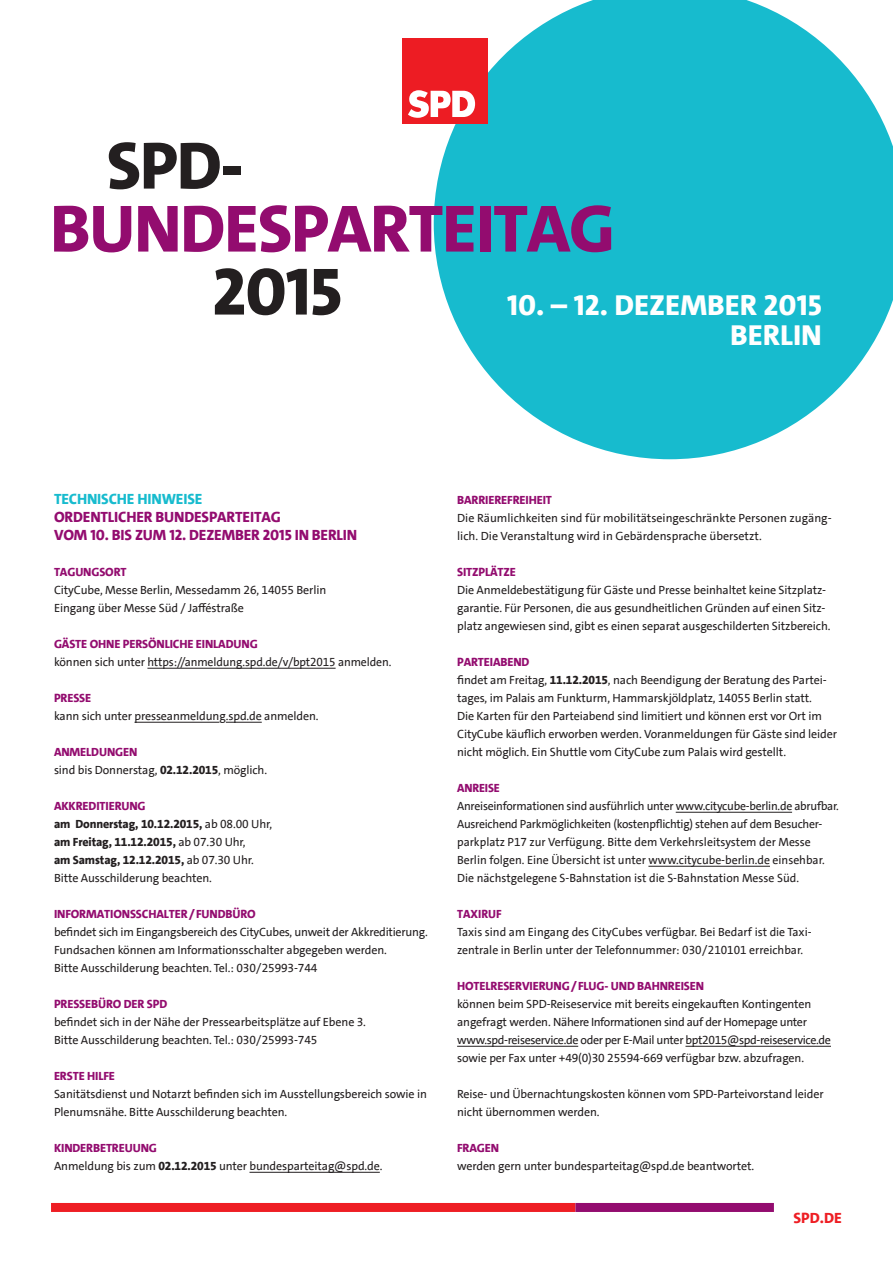
<style>
.page{position:relative;width:893px;height:1263px;background:#fff}
.page>*{position:absolute;margin:0;border:0;box-sizing:border-box;transform-origin:0 0}
.t1{font:800 67.5px "SPD The Sans Versal";letter-spacing:-.02em;color:#930c6f}
.t2{font:800 67.5px "SPD The Sans Versal";letter-spacing:-.02em;color:#231f20}
.t3{font:800 29.25px/30px "SPD The Sans Versal";color:#fff;text-align:right}
.t4{font:800 15px/18px "SPD The Sans Versal";letter-spacing:-.01em;color:#930c6f}
.t5{font:800 15px "SPD The Sans Versal";letter-spacing:-.01em;color:#17bbce}
.t6{font:800 15px "SPD The Sans Versal";color:#ee1e24}
.t7{font:12px/18px "SPD The Sans";letter-spacing:-.01em;color:#231f20}
.t8{font:800 12px "SPD The Sans Versal";letter-spacing:-.01em;color:#930c6f}
.t9{font:800 12px/18px "SPD The Sans";letter-spacing:-.01em;color:#231f20}
.s1{font-weight:800}
.s2{font-weight:400}
</style>
<div class="page">
<svg style="left:434px;top:0;width:459px;height:459px;fill:#17bbce"></svg>
<div style="left:403px;top:38px;width:85px;height:85px;background:#ed1c23"></div>
<svg style="left:408px;top:90px;width:67px;height:28px"></svg>
<div style="left:51px;top:1203px;width:524px;height:9px;background:#ee1e24"></div>
<div style="left:575px;top:1203px;width:199px;height:9px;background:#930c6f"></div>
<hr style="left:147px;top:668px;width:189px;height:1px;background:#231f20">
<hr style="left:134px;top:722px;width:85px;height:1px;background:#231f20">
<hr style="left:226px;top:722px;width:36px;height:1px;background:#231f20">
<hr style="left:249px;top:1172px;width:131px;height:1px;background:#231f20">
<hr style="left:676px;top:812px;width:116px;height:1px;background:#231f20">
<hr style="left:648px;top:866px;width:122px;height:1px;background:#231f20">
<hr style="left:457px;top:1046px;width:121px;height:1px;background:#231f20">
<hr style="left:685px;top:1046px;width:146px;height:1px;background:#231f20">
<h1 class="t2" style="left:106px;top:122px;width:139px">SPD-</h1>
<h1 class="t1" style="left:50px;top:185px;width:567px">BUNDESPARTEITAG</h1>
<h1 class="t2" style="left:212px;top:248px;width:132px">2015</h1>
<h2 class="t3" style="left:507px;top:290px;width:316px">10. – 12. DEZEMBER 2015<br>BERLIN</h2>
<p class="t5" style="left:54px;top:489px;width:150px">TECHNISCHE HINWEISE</p>
<p class="t4" style="left:54px;top:508px;width:305px">ORDENTLICHER BUNDESPARTEITAG<br>VOM 10. BIS ZUM 12. DEZEMBER 2015 IN BERLIN</p>
<p class="t8" style="left:54px;top:564px;width:74px">TAGUNGSORT</p>
<p class="t7" style="left:54px;top:581px;width:274px">CityCube, Messe Berlin, Messedamm 26, 14055 Berlin<br>Eingang über Messe Süd / Jafféstraße</p>
<p class="t8" style="left:54px;top:636px;width:173px">GÄSTE OHNE PERSÖNLICHE EINLADU</p>
<p class="t8" style="left:242px;top:636px;width:18px">NG</p>
<p class="t7" style="left:54px;top:653px;width:339px">können sich unter https://anmeldung.spd.de/v/bpt2015 anmelden.</p>
<p class="t8" style="left:54px;top:690px;width:21px">PRESSE</p>
<p class="t7" style="left:54px;top:707px;width:266px">kann sich unter presseanmeldung.spd.de anmelden.</p>
<p class="t8" style="left:54px;top:744px;width:85px">ANMELDU NGEN</p>
<p class="t7" style="left:54px;top:761px;width:215px">sind bis Donnerstag, <span class="s1">02.12.2015</span>, möglich.</p>
<p class="t8" style="left:54px;top:798px;width:93px">AKKREDITIERUNG</p>
<p class="t9" style="left:54px;top:815px;width:220px">am Donnerstag, 10.12.2015, <span class="s2">ab 08.00 Uhr, </span>am Freitag, 11.12.2015, <span class="s2">ab 07.30 Uhr,<br></span>am Samstag, 12.12.2015, <span class="s2">ab 07.30 Uhr.<br>Bitte Ausschilderung beachten.</span></p>
<p class="t8" style="left:54px;top:906px;width:203px">INFORMATIONSSCHALTER/FUNDBÜRO</p>
<p class="t7" style="left:54px;top:923px;width:375px">befindet sich im Eingangsbereich des CityCubes, unweit der Akkreditierung.<br>Fundsachen können am Informationsschalter abgegeben werden.<br>Bitte Ausschilderung beachten. Tel.: 030/25993-744</p>
<p class="t8" style="left:54px;top:996px;width:115px">PRESSEBÜRO DER SPD</p>
<p class="t7" style="left:54px;top:1013px;width:313px">befindet sich in der Nähe der Pressearbeitsplätze auf Ebene 3.<br>Bitte Ausschilderung beachten. Tel.: 030/25993-745</p>
<p class="t8" style="left:54px;top:1068px;width:56px">ERSTE HILFE</p>
<p class="t7" style="left:54px;top:1085px;width:374px">Sanitätsdienst und Notarzt befinden sich im Ausstellungsbereich sowie in<br>Plenumsnähe. Bitte Ausschilderung beachten.</p>
<p class="t8" style="left:54px;top:1140px;width:104px">KINDERBETREUUNG</p>
<p class="t7" style="left:54px;top:1157px;width:330px">Anmeldung bis zum <span class="s1">02.12.2015</span> unter bundesparteitag@spd.de.</p>
<p class="t8" style="left:457px;top:492px;width:96px">BARRIEREFREIHE IT</p>
<p class="t7" style="left:457px;top:509px;width:376px">Die Räumlichkeiten sind für mobilitätseingeschränkte Personen zugäng&shy;lich. Die Veranstaltung wird in Gebärdensprache übersetzt.</p>
<p class="t8" style="left:457px;top:564px;width:48px">SITZPLÄTZE</p>
<p class="t7" style="left:457px;top:581px;width:375px">Die Anmeldebestätigung für Gäste und Presse beinhaltet keine Sitzplatz&shy;garantie. Für Personen, die aus gesundheitlichen Gründen auf einen Sitz&shy;platz angewiesen sind, gibt es einen separat ausgeschilderten Sitzbereich.</p>
<p class="t8" style="left:457px;top:654px;width:73px">PARTE IABE ND</p>
<p class="t7" style="left:457px;top:671px;width:381px">findet am Freitag, <span class="s1">11.12.2015</span>, nach Beendigung der Beratung des Partei&shy;tages, im Palais am Funkturm, Hammarskjöldplatz, 14055 Berlin statt.<br>Die Karten für den Parteiabend sind limitiert und können erst vor Ort im CityCube käuflich erworben werden. Voranmeldungen für Gäste sind leider nicht möglich. Ein Shuttle vom CityCube zum Palais wird gestellt.</p>
<p class="t8" style="left:457px;top:780px;width:38px">ANREISE</p>
<p class="t7" style="left:457px;top:797px;width:383px">Anreiseinformationen sind ausführlich unter www.citycube-berlin.de abrufbar.<br>Ausreichend Parkmöglichkeiten (kostenpflichtig) stehen auf dem Besucher&shy;parkplatz P17 zur Verfügung. Bitte dem Verkehrsleitsystem der Messe Berlin folgen. Eine Übersicht ist unter www.citycube-berlin.de einsehbar.<br>Die nächstgelegene S-Bahnstation ist die S-Bahnstation Messe Süd.</p>
<p class="t8" style="left:457px;top:906px;width:39px">TAXIRUF</p>
<p class="t7" style="left:457px;top:923px;width:356px">Taxis sind am Eingang des CityCubes verfügbar. Bei Bedarf ist die Taxi&shy;zentrale in Berlin unter der Telefonnummer: 030/210101 erreichbar.</p>
<p class="t8" style="left:457px;top:978px;width:248px">HOTELRESERVIERUNG/FLUG- UND BAHNREISEN</p>
<p class="t7" style="left:457px;top:995px;width:375px">können beim SPD-Reiseservice mit bereits eingekauften Kontingenten angefragt werden. Nähere Informationen sind auf der Homepage unter www.spd-reiseservice.de oder per E-Mail unter bpt2015@spd-reiseservice.de sowie per Fax unter +49(0)30 25594-669 verfügbar bzw. abzufragen.</p>
<p class="t7" style="left:457px;top:1085px;width:368px">Reise- und Übernachtungskosten können vom SPD-Parteivorstand leider nicht übernommen werden.</p>
<p class="t8" style="left:457px;top:1140px;width:43px">FRAGEN</p>
<p class="t7" style="left:457px;top:1157px;width:299px">werden gern unter bundesparteitag@spd.de beantwortet.</p>
<p class="t6" style="left:794px;top:1208px;width:50px">SPD.DE</p>
</div>
